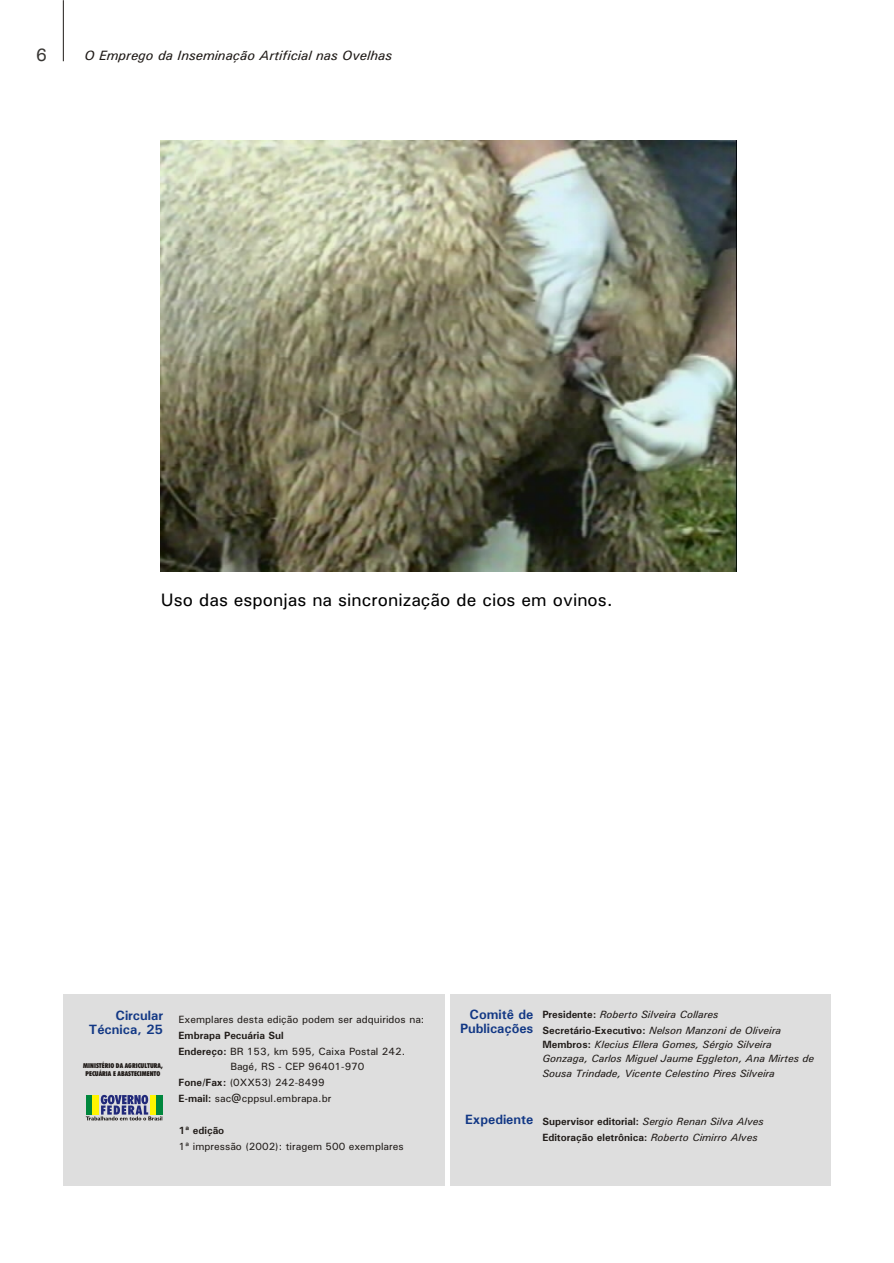
<style>
.page{position:relative;width:894px;height:1263px;background:#fff}
.page>*{position:absolute;margin:0;border:0;box-sizing:border-box;transform-origin:0 0}
.t1{font:18px "Univers";color:#000}
.t2{font:18px "Univers";color:#383633}
.t3{font:italic 13.5px "Univers";color:#1f1a17}
.t4{font:700 13.5px/14px "Univers";color:#123885;text-align:right}
.t5{font:italic 10.5px/14.2px "Univers";color:#1f1a17}
.t6{font:10.5px "Univers";color:#1f1a17}
.t7{font:700 10.5px/15.8px "Univers";color:#1f1a17}
.t8{font:6.75px/8.1px "Futura X Blk Cn BT";color:#1f1a17;text-align:center}
.s1{font-size:13.5px;color:#123885}
.s2{font-weight:400;font-style:italic}
.s3{font-weight:700;font-style:normal}
.s4{font-weight:700}
</style>
<div class="page">
<img style="left:161px;top:140px;width:575px;height:432px">
<div style="left:64px;top:994px;width:381px;height:191px;background:#dedede"></div>
<div style="left:450px;top:994px;width:380px;height:191px;background:#dedede"></div>
<svg style="left:86px;top:1095px;width:76px;height:25px"></svg>
<div style="left:86px;top:1095px;width:6px;height:20px;background:#00873d"></div>
<div style="left:150px;top:1095px;width:6px;height:20px;background:#fff500"></div>
<div style="left:92px;top:1095px;width:7px;height:20px;background:#fff500"></div>
<div style="left:156px;top:1095px;width:7px;height:20px;background:#00873d"></div>
<hr style="left:63px;top:0;width:1px;height:61px;background:#1f1a17">
<h1 class="t2" style="left:36px;top:48px;width:13px">6</h1>
<p class="t3" style="left:84px;top:50px;width:309px">O Emprego da Inseminação Artificial nas Ovelhas</p>
<h1 class="t1" style="left:161px;top:594px;width:453px">Uso das esponjas na sincronização de cios em ovinos.</h1>
<p class="t4" style="left:89px;top:1009px;width:76px">Circular<br>Técnica, 25</p>
<p class="t4" style="left:460px;top:1009px;width:75px">Comitê de<br>Publicações</p>
<p class="t8" style="left:83px;top:1062px;width:81px">MINISTÉRIO DA AGRICULTURA,<br>PECUÁRIA E ABASTECIMENTO</p>
<p class="t7" style="left:542px;top:1115px;width:223px;text-indent:-77px"><span class="s1">Expediente</span> Supervisor editorial: <span class="s2">Sergio Renan Silva Alves<br></span>Editoração eletrônica: <span class="s2">Roberto Cimirro Alves</span></p>
<p class="t5" style="left:542px;top:1008px;width:240px;line-height:15.8px"><span class="s3">Presidente:</span> Roberto Silveira Collares<br><span class="s3">Secretário-Executivo:</span> Nelson Manzoni de Oliveira</p>
<p class="t5" style="left:542px;top:1038px;width:273px"><span class="s3">Membros:</span> Klecius Ellera Gomes, Sérgio Silveira<br>Gonzaga, Carlos Miguel Jaume Eggleton, Ana Mirtes de<br>Sousa Trindade, Vicente Celestino Pires Silveira</p>
<p class="t6" style="left:179px;top:1016px;width:247px">Exemplares desta edição podem ser adquiridos na:</p>
<p class="t7" style="left:179px;top:1028px;width:107px">Embrapa Pecuária Sul</p>
<p class="t6" style="left:179px;top:1047px;width:228px"><span class="s4">Endereço:</span> BR 153, km 595, Caixa Postal 242.</p>
<p class="t6" style="left:230px;top:1063px;width:136px">Bagé, RS - CEP 96401-970</p>
<p class="t6" style="left:179px;top:1079px;width:147px"><span class="s4">Fone/Fax:</span> (0XX53) 242-8499</p>
<p class="t6" style="left:179px;top:1095px;width:154px"><span class="s4">E-mail:</span> sac@cppsul.embrapa.br</p>
<p class="t7" style="left:179px;top:1123px;width:47px">1ª edição</p>
<p class="t6" style="left:179px;top:1142px;width:227px">1ª impressão (2002): tiragem 500 exemplares</p>
</div>
